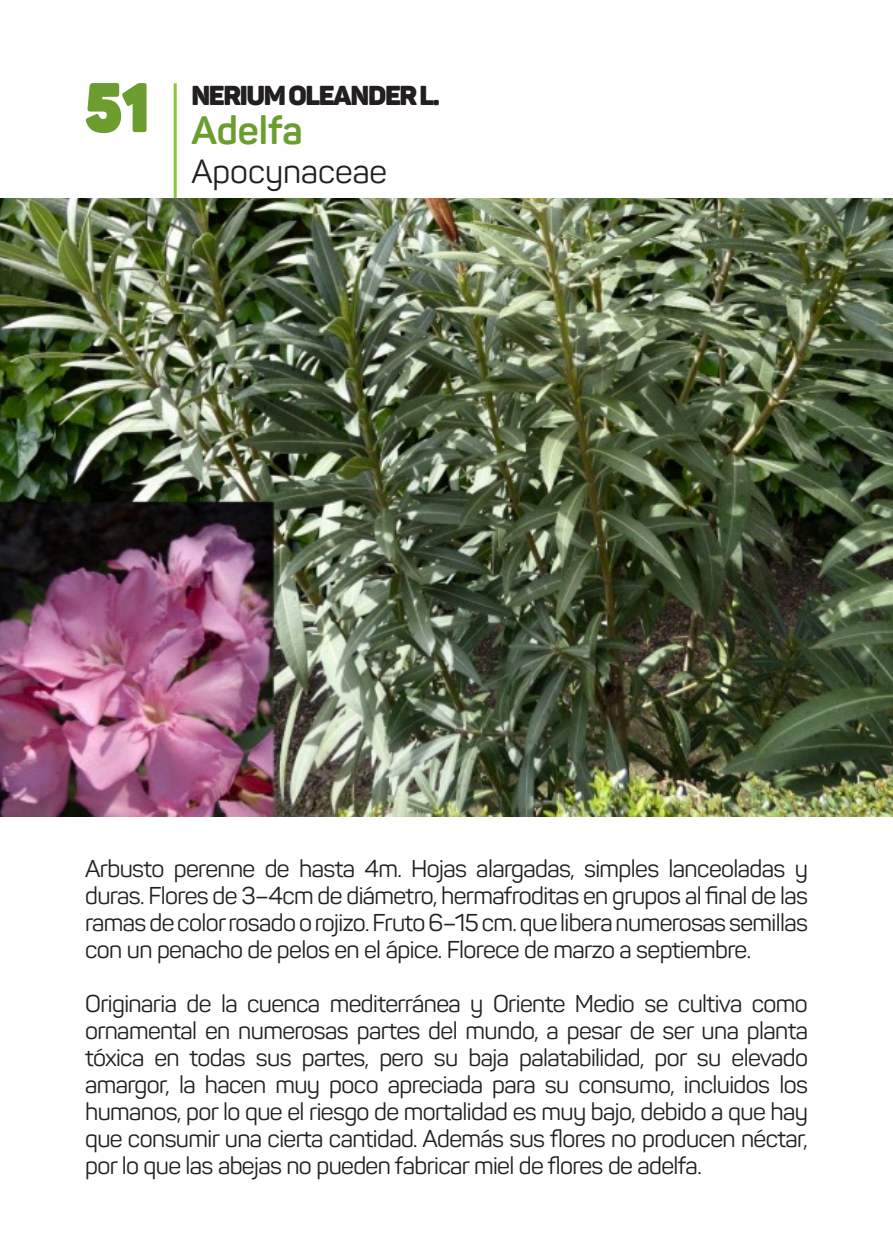
<style>
.page{position:relative;width:893px;height:1259px;background:#fff}
.page>*{position:absolute;margin:0;border:0;box-sizing:border-box;transform-origin:0 0}
.t1{font:800 69px "Panton";color:#6c9e2f;scale:.87 1}
.t2{font:700 39px "Panton";color:#6c9e2f}
.t3{font:33px "Panton";color:#231f20}
.t4{font:27px "Panton Black Caps";letter-spacing:-.05em;color:#231f20}
.Normal_text{font:24px/27px "Panton";letter-spacing:-.025em;color:#231f20;text-align:justify}
</style>
<div class="page">
<hr style="left:174px;top:83px;width:3px;height:124px;background:#8bc63e">
<img style="left:0;top:198px;width:893px;height:618px">
<p class="t1" style="left:85px;top:62px;width:76px">51</p>
<p class="t4" style="left:191px;top:78px;width:250px">NERIUM OLEANDER L.</p>
<p class="t2" style="left:191px;top:106px;width:113px">Adelfa</p>
<p class="t3" style="left:191px;top:152px;width:197px">Apocynaceae</p>
<p class="Normal_text" style="left:85px;top:855px;width:724px">Arbusto perenne de hasta 4m. Hojas alargadas, simples lanceoladas y duras. Flores de 3–4cm de diámetro, hermafroditas en grupos al final de las ramas de color rosado o rojizo. Fruto 6–15 cm. que libera numerosas semillas con un penacho de pelos en el ápice. Florece de marzo a septiembre.</p>
<p class="Normal_text" style="left:85px;top:990px;width:724px">Originaria de la cuenca mediterránea y Oriente Medio se cultiva como ornamental en numerosas partes del mundo, a pesar de ser una planta tóxica en todas sus partes, pero su baja palatabilidad, por su elevado amargor, la hacen muy poco apreciada para su consumo, incluidos los humanos, por lo que el riesgo de mortalidad es muy bajo, debido a que hay que consumir una cierta cantidad. Además sus flores no producen néctar, por lo que las abejas no pueden fabricar miel de flores de adelfa.</p>
</div>
